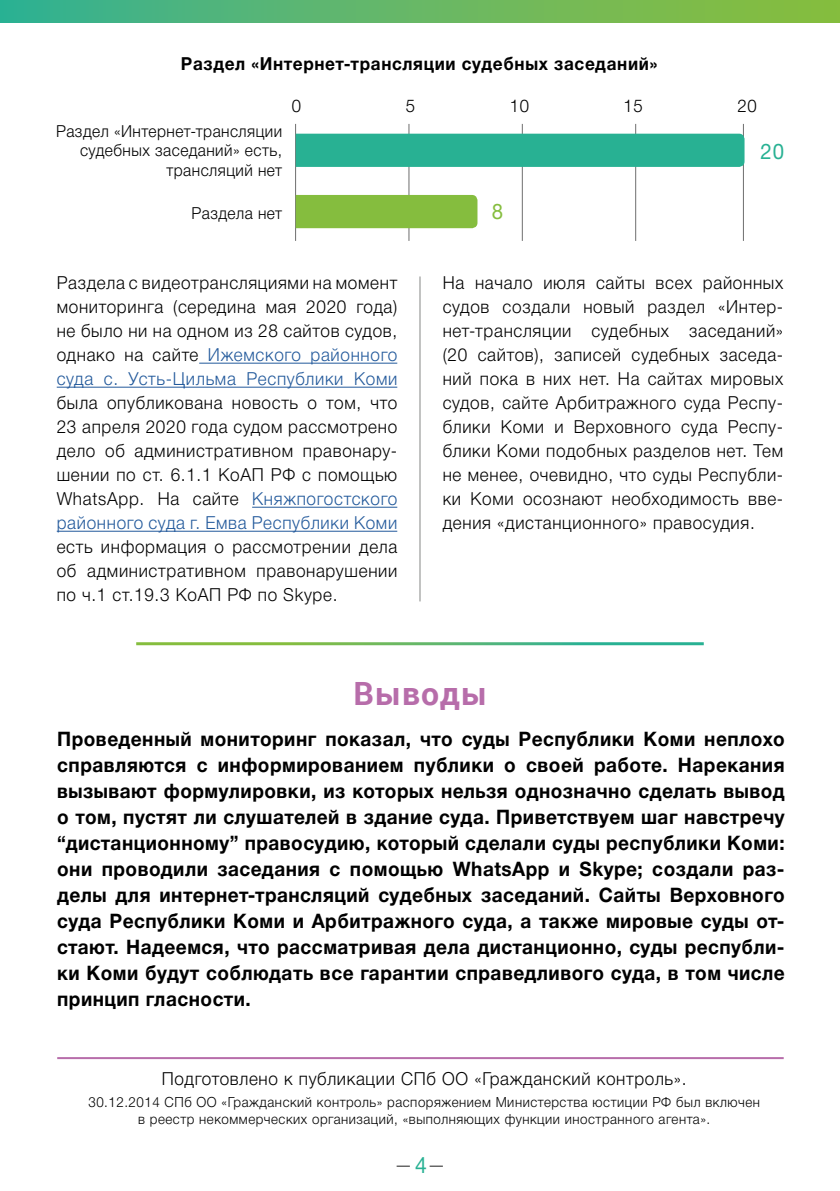
<style>
.page{position:relative;width:840px;height:1191px;background:#fff}
.page>*{position:absolute;margin:0;border:0;box-sizing:border-box;transform-origin:0 0}
.t1{font:700 32px "Roboto";letter-spacing:.025em;color:#b76daa}
.t2{font:21.4px "Helvetica Neue Cyr";color:#28b193;scale:.95 1}
.t3{font:21.4px "Helvetica Neue Cyr";color:#85bd3e;scale:.95 1}
.t4{font:700 20px/26px "Helvetica Neue Cyr";letter-spacing:.025em;color:#000;text-align:justify;scale:.95 1}
.t5{font:300 18px/24px "Helvetica Neue Cyr";letter-spacing:.04em;color:#000;text-align:justify;scale:.95 1}
.t6{font:700 18px "Helvetica Neue Cyr";letter-spacing:.04em;color:#000;scale:.95 1}
.t7{font:300 17.6px "Helvetica Neue Cyr";color:#000;scale:.95 1}
.t8{font:300 16.6px/19.6px "Helvetica Neue Cyr";letter-spacing:.03em;color:#000;text-align:right;scale:.94 1}
.t9{font:300 14px/17px "Helvetica Neue Cyr";letter-spacing:.04em;color:#000;text-align:center;scale:.95 1}
.s1{color:#22599b}
.s2{font-weight:400;font-size:22.4px;color:#28b193}
</style>
<div class="page">
<div style="left:0;top:0;width:839px;height:23px;background:linear-gradient(to right,#37b193,#8ebe3a)"></div>
<hr style="left:57px;top:1057px;width:726px;height:2px;background:#b76daa">
<hr style="left:199px;top:363px;width:198px;height:1px;background:#22599b">
<hr style="left:57px;top:387px;width:340px;height:1px;background:#22599b">
<hr style="left:252px;top:507px;width:145px;height:1px;background:#22599b">
<hr style="left:57px;top:531px;width:340px;height:1px;background:#22599b">
<hr style="left:521px;top:124px;width:1px;height:117px;background:#6e6e6e">
<hr style="left:295px;top:124px;width:1px;height:117px;background:#6e6e6e">
<hr style="left:408px;top:124px;width:1px;height:117px;background:#6e6e6e">
<hr style="left:634px;top:124px;width:1px;height:117px;background:#6e6e6e">
<hr style="left:742px;top:124px;width:1px;height:117px;background:#6e6e6e">
<div style="left:295px;top:195px;width:182px;height:33px;background:#85bd3e"></div>
<div style="left:295px;top:134px;width:449px;height:33px;background:#28b193"></div>
<hr style="left:419px;top:276px;width:1px;height:325px;background:#868786">
<p class="t6" style="left:181px;top:53px;width:502px">Раздел «Интернет-трансляции судебных заседаний»</p>
<p class="t8" style="left:56px;top:121px;width:242px">Раздел «Интернет-трансляции судебных заседаний» есть, трансляций нет</p>
<p class="t8" style="left:191px;top:203px;width:98px">Раздела нет</p>
<p class="t7" style="left:292px;top:96px;width:11px">0</p>
<p class="t7" style="left:405px;top:96px;width:11px">5</p>
<p class="t7" style="left:509px;top:96px;width:22px">10</p>
<p class="t7" style="left:623px;top:96px;width:22px">15</p>
<p class="t7" style="left:737px;top:96px;width:22px">20</p>
<p class="t3" style="left:491px;top:200px;width:13px">8</p>
<p class="t2" style="left:760px;top:140px;width:26px">20</p>
<p class="t5" style="left:57px;top:271px;width:360px">Раздела с видеотрансляциями на момент мониторинга (середина мая 2020 года) не было ни на одном из 28 сайтов судов, однако на сайте <span class="s1">Ижемского районного суда с. Усть-Цильма Республики Коми</span></p>
<p class="t5" style="left:57px;top:391px;width:360px">была опубликована новость о том, что 23 апреля 2020 года судом рассмотрено дело об административном правонару&shy;шении по ст. 6.1.1 КоАП РФ с помощью WhatsApp. На сайте <span class="s1">Княжпогостского районного суда г. Емва Республики Коми</span></p>
<p class="t5" style="left:57px;top:535px;width:360px">есть информация о рассмотрении дела об административном правонарушении по ч.1 ст.19.3 КоАП РФ по Skype.</p>
<p class="t5" style="left:442px;top:271px;width:360px">На начало июля сайты всех районных судов создали новый раздел «Интер&shy;нет-трансляции судебных заседаний» (20 сайтов), записей судебных заседа&shy;ний пока в них нет. На сайтах мировых судов, сайте Арбитражного суда Респу&shy;блики Коми и Верховного суда Респу&shy;блики Коми подобных разделов нет. Тем не менее, очевидно, что суды Республи&shy;ки Коми осознают необходимость вве&shy;дения «дистанционного» правосудия.</p>
<h1 class="t1" style="left:353px;top:671px;width:136px">Выводы</h1>
<p class="t4" style="left:57px;top:726px;width:766px">Проведенный мониторинг показал, что суды Республики Коми неплохо справляются с информированием публики о своей работе. Нарекания вызывают формулировки, из которых нельзя однозначно сделать вывод о том, пустят ли слушателей в здание суда. Приветствуем шаг навстречу “дистанционному” правосудию, который сделали суды республики Коми: они проводили заседания с помощью WhatsApp и Skype; создали раз&shy;делы для интернет-трансляций судебных заседаний. Сайты Верховного суда Республики Коми и Арбитражного суда, а также мировые суды от&shy;стают. Надеемся, что рассматривая дела дистанционно, суды республи&shy;ки Коми будут соблюдать все гарантии справедливого суда, в том числе принцип гласности.</p>
<p class="t5" style="left:162px;top:1066px;width:553px">Подготовлено к публикации СПб ОО «Гражданский контроль».</p>
<p class="t9" style="left:88px;top:1094px;width:708px">30.12.2014 СПб ОО «Гражданский контроль» распоряжением Министерства юстиции РФ был включен в реестр некоммерческих организаций, «выполняющих функции иностранного агента».</p>
<p class="t9" style="left:397px;top:1156px;width:50px">—<span class="s2">4</span>—</p>
</div>
